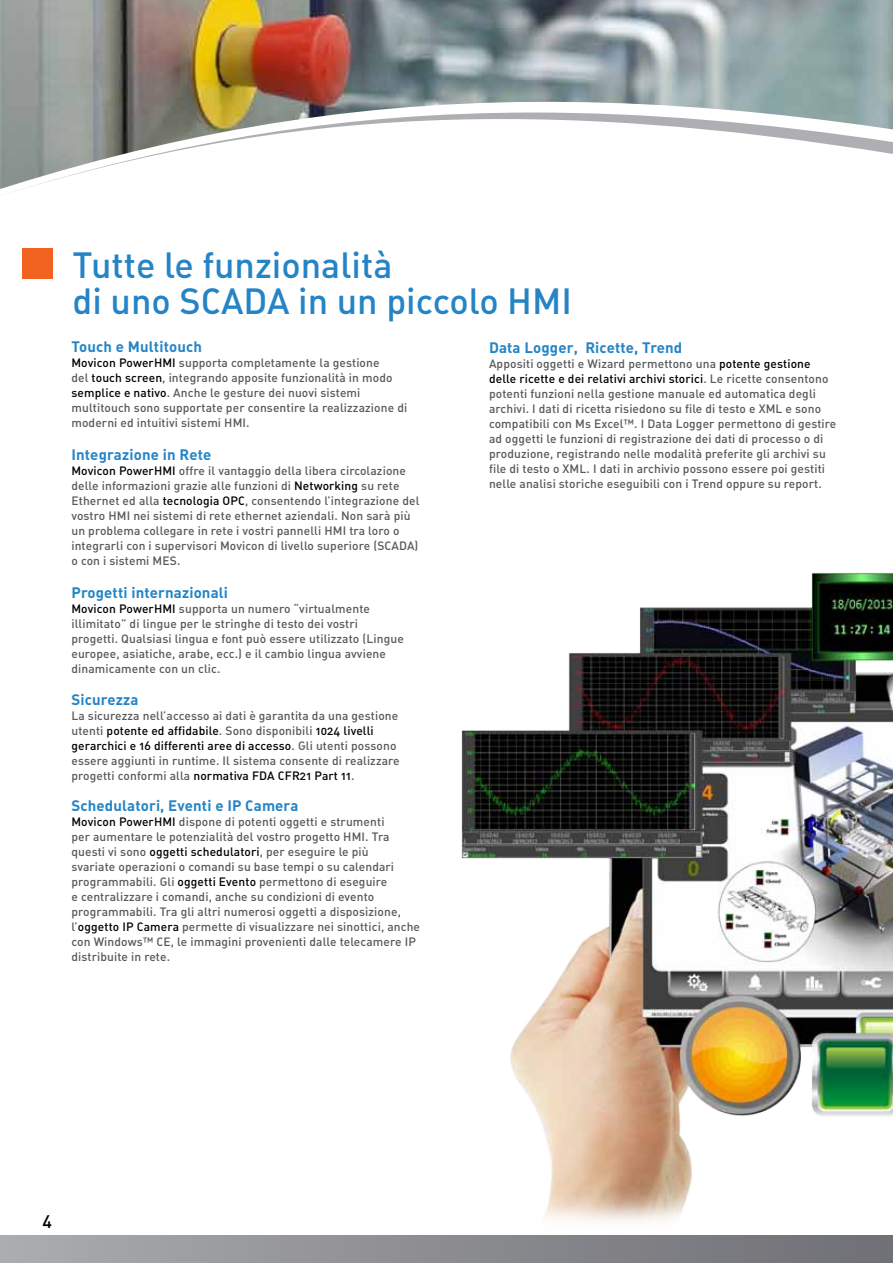
<style>
.page{position:relative;width:893px;height:1263px;background:#fff}
.page>*{position:absolute;margin:0;border:0;box-sizing:border-box;transform-origin:0 0}
.t1{font:36px/36px "DIN Medium Alternate";color:#2484c6}
.t2{font:500 18px "DIN";color:#000}
.t3{font:15px "DIN Bold Alternate";letter-spacing:.01em;color:#2484c6}
.t4{font:12px/15px "DIN Medium Alternate";letter-spacing:.01em;color:#58595b}
.s1{color:#000}
</style>
<div class="page">
<img style="left:0;top:0;width:893px;height:98px">
<svg style="left:0;top:98px;width:893px;height:94px"></svg>
<div style="left:0;top:1235px;width:893px;height:28px;background:linear-gradient(to right,#aaabae,#6e6f74)"></div>
<img style="left:398px;top:572px;width:495px;height:672px">
<div style="left:22px;top:248px;width:31px;height:31px;background:#f26322"></div>
<h1 class="t1" style="left:73px;top:246px;width:501px">Tutte le funzionalità<br>di uno SCADA in un piccolo HMI</h1>
<p class="t3" style="left:71px;top:337px;width:132px">Touch e Multitouch</p>
<p class="t4" style="left:71px;top:355px;width:337px"><span class="s1">Movicon PowerHMI</span> supporta completamente la gestione<br>del <span class="s1">touch screen</span>, integrando apposite funzionalità in modo <span class="s1">semplice e nativo</span>. Anche le gesture dei nuovi sistemi multitouch sono supportate per consentire la realizzazione di moderni ed intuitivi sistemi HMI.</p>
<p class="t3" style="left:71px;top:445px;width:141px">Integrazione in Rete</p>
<p class="t4" style="left:71px;top:463px;width:349px"><span class="s1">Movicon PowerHMI</span> offre il vantaggio della libera circolazione delle informazioni grazie alle funzioni di <span class="s1">Networking</span> su rete Ethernet ed alla <span class="s1">tecnologia OPC</span>, consentendo l’integrazione del vostro HMI nei sistemi di rete ethernet aziendali. Non sarà più un problema collegare in rete i vostri pannelli HMI tra loro o integrarli con i supervisori Movicon di livello superiore (SCADA) o con i sistemi MES.</p>
<p class="t3" style="left:71px;top:583px;width:158px">Progetti internazionali</p>
<p class="t4" style="left:71px;top:601px;width:334px"><span class="s1">Movicon PowerHMI</span> supporta un numero “virtualmente illimitato” di lingue per le stringhe di testo dei vostri progetti. Qualsiasi lingua e font può essere utilizzato (Lingue europee, asiatiche, arabe, ecc.) e il cambio lingua avviene dinamicamente con un clic.</p>
<p class="t3" style="left:71px;top:689px;width:68px">Sicurezza</p>
<p class="t4" style="left:71px;top:707px;width:330px">La sicurezza nell’accesso ai dati è garantita da una gestione utenti <span class="s1">potente ed affidabile</span>. Sono disponibili <span class="s1">1024 livelli gerarchici e 16 differenti aree di accesso</span>. Gli utenti possono essere aggiunti in runtime. Il sistema consente di realizzare progetti conformi alla <span class="s1">normativa FDA CFR21 Part 11</span>.</p>
<p class="t3" style="left:71px;top:796px;width:229px">Schedulatori, Eventi e IP Camera</p>
<p class="t4" style="left:71px;top:814px;width:350px"><span class="s1">Movicon PowerHMI</span> dispone di potenti oggetti e strumenti<br>per aumentare le potenzialità del vostro progetto HMI. Tra questi vi sono <span class="s1">oggetti schedulatori</span>, per eseguire le più<br>svariate operazioni o comandi su base tempi o su calendari programmabili. Gli <span class="s1">oggetti Evento</span> permettono di eseguire<br>e centralizzare i comandi, anche su condizioni di evento programmabili. Tra gli altri numerosi oggetti a disposizione, l’<span class="s1">oggetto IP Camera</span> permette di visualizzare nei sinottici, anche con Windows™ CE, le immagini provenienti dalle telecamere IP distribuite in rete.</p>
<p class="t3" style="left:489px;top:337px;width:195px">Data Logger, Ricette, Trend</p>
<p class="t4" style="left:489px;top:355px;width:349px">Appositi oggetti e Wizard permettono una <span class="s1">potente gestione delle ricette e dei relativi archivi storici</span>. Le ricette consentono potenti funzioni nella gestione manuale ed automatica degli archivi. I dati di ricetta risiedono su file di testo e XML e sono compatibili con Ms Excel™. I Data Logger permettono di gestire ad oggetti le funzioni di registrazione dei dati di processo o di produzione, registrando nelle modalità preferite gli archivi su file di testo o XML. I dati in archivio possono essere poi gestiti nelle analisi storiche eseguibili con i Trend oppure su report.</p>
<h2 class="t2" style="left:43px;top:1210px;width:11px">4</h2>
</div>
